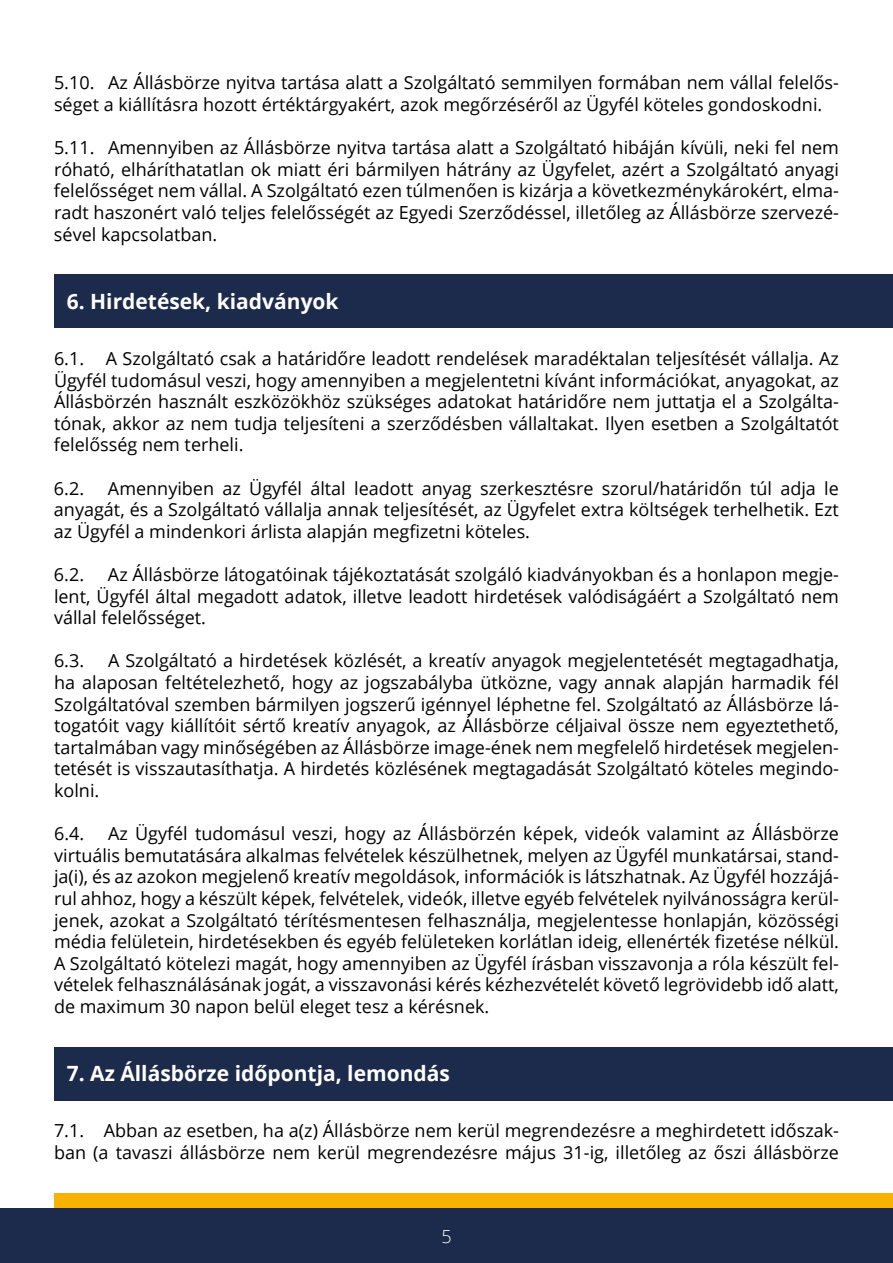
<style>
.page{position:relative;width:893px;height:1263px;background:#fff}
.page>*{position:absolute;margin:0;border:0;box-sizing:border-box;transform-origin:0 0}
.t1{font:700 21px "Open Sans";color:#fff}
.t2{font:18px/21.6px "Open Sans";color:#000;text-align:justify}
.t3{font:300 18px "Open Sans";color:#fff}
</style>
<div class="page">
<div style="left:54px;top:1194px;width:839px;height:69px;background:#f9b104"></div>
<div style="left:0;top:1209px;width:893px;height:54px;background:#1c2a4c"></div>
<div style="left:54px;top:1047px;width:839px;height:54px;background:#1c2a4c"></div>
<div style="left:54px;top:274px;width:839px;height:53px;background:#1c2a4c"></div>
<p class="t2" style="left:54px;top:72px;width:786px">5.10. Az Állásbörze nyitva tartása alatt a Szolgáltató semmilyen formában nem vállal felelős&shy;séget a kiállításra hozott értéktárgyakért, azok megőrzéséről az Ügyfél köteles gondoskodni.</p>
<p class="t2" style="left:54px;top:136px;width:786px">5.11. Amennyiben az Állásbörze nyitva tartása alatt a Szolgáltató hibáján kívüli, neki fel nem róható, elháríthatatlan ok miatt éri bármilyen hátrány az Ügyfelet, azért a Szolgáltató anyagi felelősséget nem vállal. A Szolgáltató ezen túlmenően is kizárja a következménykárokért, elma&shy;radt haszonért való teljes felelősségét az Egyedi Szerződéssel, illetőleg az Állásbörze szervezé&shy;sével kapcsolatban.</p>
<p class="t1" style="left:67px;top:287px;width:273px">6. Hirdetések, kiadványok</p>
<p class="t2" style="left:54px;top:347px;width:786px">6.1. A Szolgáltató csak a határidőre leadott rendelések maradéktalan teljesítését vállalja. Az Ügyfél tudomásul veszi, hogy amennyiben a megjelentetni kívánt információkat, anyagokat, az Állásbörzén használt eszközökhöz szükséges adatokat határidőre nem juttatja el a Szolgálta&shy;tónak, akkor az nem tudja teljesíteni a szerződésben vállaltakat. Ilyen esetben a Szolgáltatót felelősség nem terheli.</p>
<p class="t2" style="left:54px;top:477px;width:32px">6.2.</p>
<p class="t2" style="left:54px;top:477px;width:786px;text-indent:54px">Amennyiben az Ügyfél által leadott anyag szerkesztésre szorul/határidőn túl adja le anyagát, és a Szolgáltató vállalja annak teljesítését, az Ügyfelet extra költségek terhelhetik. Ezt az Ügyfél a mindenkori árlista alapján megfizetni köteles.</p>
<p class="t2" style="left:54px;top:563px;width:32px">6.2.</p>
<p class="t2" style="left:54px;top:563px;width:786px;text-indent:54px">Az Állásbörze látogatóinak tájékoztatását szolgáló kiadványokban és a honlapon megje&shy;lent, Ügyfél által megadott adatok, illetve leadott hirdetések valódiságáért a Szolgáltató nem vállal felelősséget.</p>
<p class="t2" style="left:54px;top:650px;width:32px">6.3.</p>
<p class="t2" style="left:54px;top:650px;width:786px;text-indent:54px">A Szolgáltató a hirdetések közlését, a kreatív anyagok megjelentetését megtagadhatja, ha alaposan feltételezhető, hogy az jogszabályba ütközne, vagy annak alapján harmadik fél Szolgáltatóval szemben bármilyen jogszerű igénnyel léphetne fel. Szolgáltató az Állásbörze lá&shy;togatóit vagy kiállítóit sértő kreatív anyagok, az Állásbörze céljaival össze nem egyeztethető, tartalmában vagy minőségében az Állásbörze image-ének nem megfelelő hirdetések megjelen&shy;tetését is visszautasíthatja. A hirdetés közlésének megtagadását Szolgáltató köteles megindo&shy;kolni.</p>
<p class="t2" style="left:54px;top:822px;width:32px">6.4.</p>
<p class="t2" style="left:54px;top:822px;width:786px;text-indent:54px">Az Ügyfél tudomásul veszi, hogy az Állásbörzén képek, videók valamint az Állásbörze virtuális bemutatására alkalmas felvételek készülhetnek, melyen az Ügyfél munkatársai, stand&shy;ja(i), és az azokon megjelenő kreatív megoldások, információk is látszhatnak. Az Ügyfél hozzájá&shy;rul ahhoz, hogy a készült képek, felvételek, videók, illetve egyéb felvételek nyilvánosságra kerül&shy;jenek, azokat a Szolgáltató térítésmentesen felhasználja, megjelentesse honlapján, közösségi média felületein, hirdetésekben és egyéb felületeken korlátlan ideig, ellenérték fizetése nélkül.<br>A Szolgáltató kötelezi magát, hogy amennyiben az Ügyfél írásban visszavonja a róla készült fel&shy;vételek felhasználásának jogát, a visszavonási kérés kézhezvételét követő legrövidebb idő alatt, de maximum 30 napon belül eleget tesz a kérésnek.</p>
<p class="t1" style="left:67px;top:1059px;width:385px">7. Az Állásbörze időpontja, lemondás</p>
<p class="t2" style="left:54px;top:1119px;width:786px">7.1. Abban az esetben, ha a(z) Állásbörze nem kerül megrendezésre a meghirdetett időszak&shy;ban (a tavaszi állásbörze nem kerül megrendezésre május 31-ig, illetőleg az őszi állásbörze</p>
<p class="t3" style="left:441px;top:1224px;width:12px">5</p>
</div>
